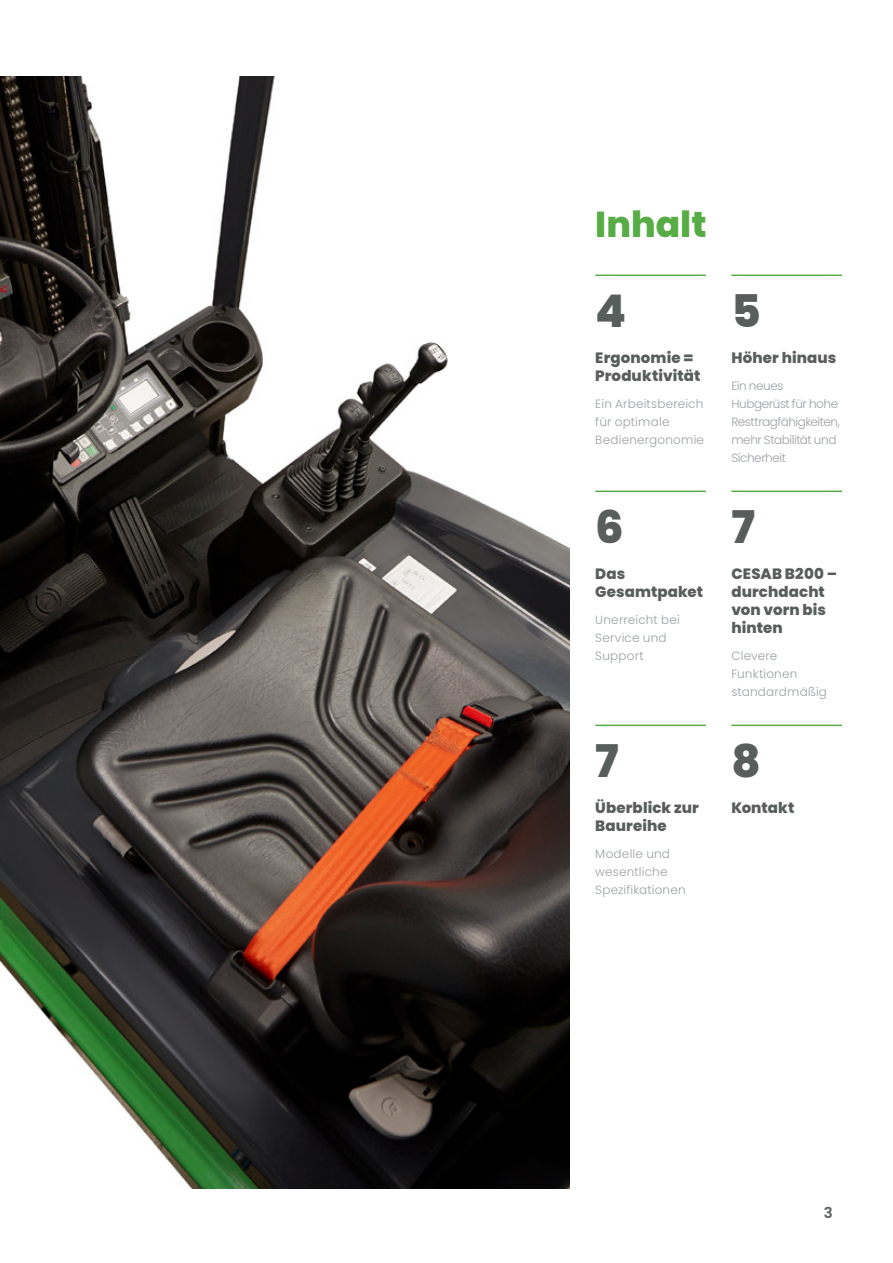
<style>
.page{position:relative;width:893px;height:1263px;background:#fff}
.page>*{position:absolute;margin:0;border:0;box-sizing:border-box;transform-origin:0 0}
.t1{font:800 45px "Poppins";color:#585e5c}
.t2{font:800 36px "Poppins";color:#57ac45}
.t3{font:800 15px/18px "Poppins";letter-spacing:.005em;color:#585e5c}
.t4{font:600 15px "Poppins";color:#585e5c}
.t5{font:300 12px/18px "Poppins";letter-spacing:.015em;color:#99a0a1}
.t6{font:300 12px/18px "Poppins";letter-spacing:-.035em;color:#99a0a1}
</style>
<div class="page">
<img style="left:0;top:77px;width:570px;height:1111px">
<hr style="left:595px;top:275px;width:111px;height:1px;background:#57ac45">
<hr style="left:731px;top:275px;width:111px;height:1px;background:#57ac45">
<hr style="left:731px;top:491px;width:111px;height:1px;background:#57ac45">
<hr style="left:595px;top:491px;width:111px;height:1px;background:#57ac45">
<hr style="left:595px;top:725px;width:111px;height:1px;background:#57ac45">
<hr style="left:731px;top:725px;width:111px;height:1px;background:#57ac45">
<h2 class="t2" style="left:595px;top:204px;width:113px">Inhalt</h2>
<h1 class="t1" style="left:595px;top:285px;width:33px">4</h1>
<p class="t3" style="left:595px;top:349px;width:107px">Ergonomie =<br>Produktivität</p>
<p class="t5" style="left:595px;top:395px;width:110px">Ein Arbeitsbereich für optimale<br>Bedienergonomie</p>
<h1 class="t1" style="left:595px;top:501px;width:30px">6</h1>
<p class="t3" style="left:595px;top:565px;width:109px">Das<br>Gesamtpaket</p>
<p class="t5" style="left:595px;top:611px;width:86px">Unerreicht bei<br>Service und<br>Support</p>
<h1 class="t1" style="left:595px;top:735px;width:25px">7</h1>
<p class="t3" style="left:595px;top:799px;width:105px">Überblick zur<br>Baureihe</p>
<p class="t5" style="left:595px;top:845px;width:92px">Modelle und wesentliche<br>Spezifikationen</p>
<h1 class="t1" style="left:731px;top:285px;width:31px">5</h1>
<p class="t3" style="left:731px;top:349px;width:106px">Höher hinaus</p>
<p class="t6" style="left:731px;top:377px;width:110px">Ein neues<br>Hubgerüst für hohe<br>Resttragfähigkeiten, mehr Stabilität und<br>Sicherheit</p>
<h1 class="t1" style="left:731px;top:501px;width:25px">7</h1>
<p class="t3" style="left:731px;top:565px;width:107px">CESAB B200 – durchdacht von vorn bis hinten</p>
<p class="t5" style="left:731px;top:647px;width:97px">Clevere<br>Funktionen standardmäßig</p>
<h1 class="t1" style="left:731px;top:735px;width:31px">8</h1>
<p class="t3" style="left:731px;top:799px;width:65px">Kontakt</p>
<p class="t4" style="left:824px;top:1204px;width:10px">3</p>
</div>
